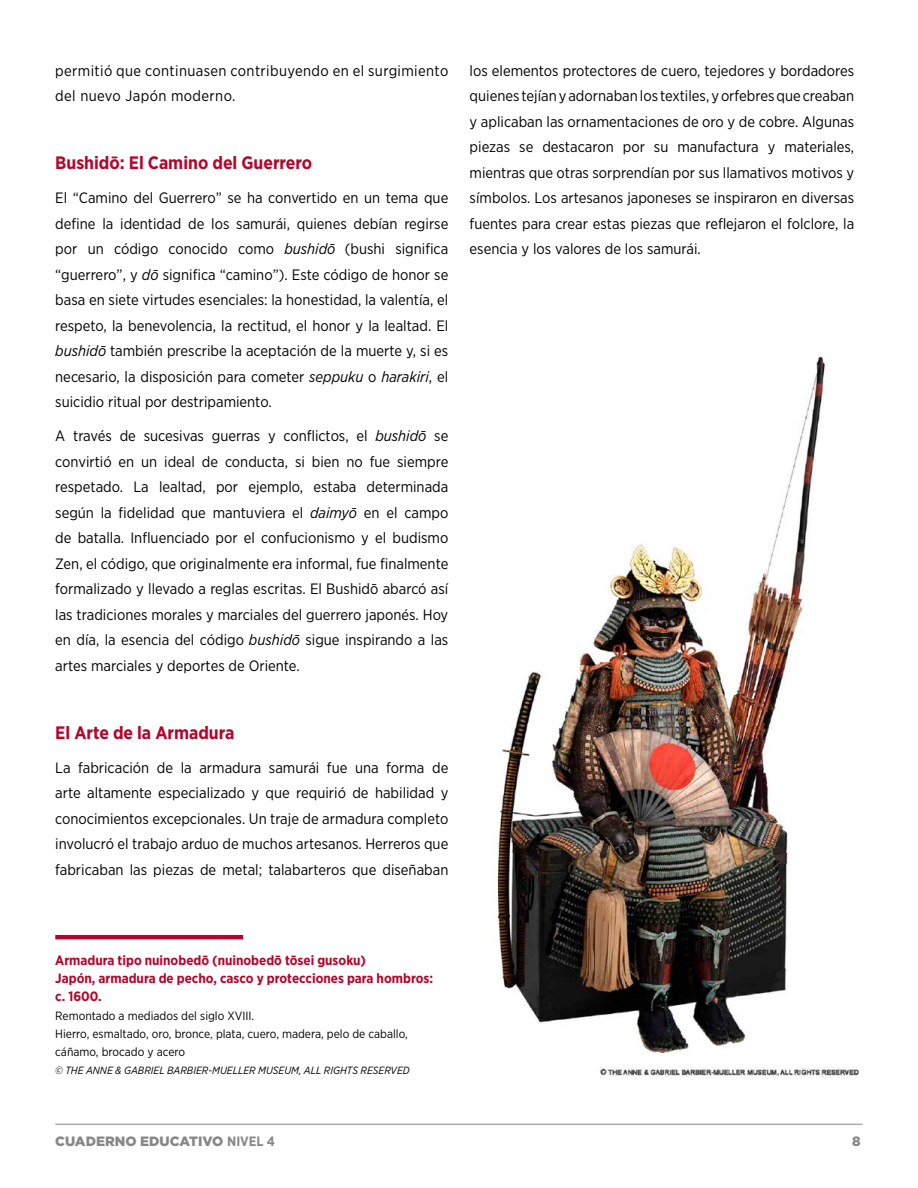
<style>
.page{position:relative;width:918px;height:1188px;background:#fff}
.page>*{position:absolute;margin:0;border:0;box-sizing:border-box;transform-origin:0 0}
.t1{font:700 18px "Gotham Narrow";color:#b6042b}
.t2{font:15px/25.5px "Gotham Narrow";color:#000;text-align:justify}
.t3{font:15px/25.5px "Gotham Narrow";letter-spacing:.025em;color:#000}
.t4{font:700 13.5px/18.3px "Gotham Narrow";color:#b6042b}
.t5{font:900 13.5px "Gotham";color:#868786}
.t6{font:12px/18.3px "Gotham Narrow";color:#000}
.t7{font:italic 10.5px "Gotham Narrow";color:#000}
.s1{font-style:italic}
.s2{font-family:"Gotham Narrow";font-weight:700}
</style>
<div class="page">
<hr style="left:55px;top:1124px;width:808px;height:1px;background:#868786">
<hr style="left:55px;top:935px;width:188px;height:4px;background:#b6042b">
<img style="left:496px;top:355px;width:364px;height:723px">
<p class="t3" style="left:55px;top:57px;width:395px">permitió que continuasen contribuyendo en el surgimiento del nuevo Japón moderno.</p>
<p class="t1" style="left:55px;top:151px;width:258px">Bushidō: El Camino del Guerrero</p>
<p class="t2" style="left:55px;top:185px;width:395px">El “Camino del Guerrero” se ha convertido en un tema que define la identidad de los samurái, quienes debían regirse por un código conocido como <span class="s1">bushidō</span> (bushi significa “guerrero”, y <span class="s1">dō</span> significa “camino”). Este código de honor se basa en siete virtudes esenciales: la honestidad, la valentía, el respeto, la benevolencia, la rectitud, el honor y la lealtad. El <span class="s1">bushidō</span> también prescribe la aceptación de la muerte y, si es necesario, la disposición para cometer <span class="s1">seppuku</span> o <span class="s1">harakiri</span>, el suicidio ritual por destripamiento.</p>
<p class="t2" style="left:55px;top:423px;width:395px">A través de sucesivas guerras y conflictos, el <span class="s1">bushidō</span> se convirtió en un ideal de conducta, si bien no fue siempre respetado. La lealtad, por ejemplo, estaba determinada según la fidelidad que mantuviera el <span class="s1">daimyō</span> en el campo de batalla. Influenciado por el confucionismo y el budismo Zen, el código, que originalmente era informal, fue finalmente formalizado y llevado a reglas escritas. El Bushidō abarcó así las tradiciones morales y marciales del guerrero japonés. Hoy en día, la esencia del código <span class="s1">bushidō</span> sigue inspirando a las artes marciales y deportes de Oriente.</p>
<p class="t1" style="left:55px;top:721px;width:181px">El Arte de la Armadura</p>
<p class="t2" style="left:55px;top:754px;width:395px">La fabricación de la armadura samurái fue una forma de arte altamente especializado y que requirió de habilidad y conocimientos excepcionales. Un traje de armadura completo involucró el trabajo arduo de muchos artesanos. Herreros que fabricaban las piezas de metal; talabarteros que diseñaban</p>
<p class="t2" style="left:470px;top:57px;width:386px">los elementos protectores de cuero, tejedores y bordadores quienes tejían y adornaban los textiles, y orfebres que creaban y aplicaban las ornamentaciones de oro y de cobre. Algunas piezas se destacaron por su manufactura y materiales, mientras que otras sorprendían por sus llamativos motivos y símbolos. Los artesanos japoneses se inspiraron en diversas fuentes para crear estas piezas que reflejaron el folclore, la esencia y los valores de los samurái.</p>
<p class="t4" style="left:55px;top:951px;width:379px">Armadura tipo nuinobedō (nuinobedō tōsei gusoku)<br>Japón, armadura de pecho, casco y protecciones para hombros: c. 1600.</p>
<p class="t6" style="left:55px;top:1006px;width:354px">Remontado a mediados del siglo XVIII.<br>Hierro, esmaltado, oro, bronce, plata, cuero, madera, pelo de caballo, cáñamo, brocado y acero</p>
<p class="t7" style="left:55px;top:1064px;width:356px">© THE ANNE &amp; GABRIEL BARBIER-MUELLER MUSEUM, ALL RIGHTS RESERVED</p>
<p class="t5" style="left:55px;top:1133px;width:221px">CUADERNO EDUCATIVO <span class="s2">NIVEL 4</span></p>
<p class="t5" style="left:852px;top:1133px;width:10px">8</p>
</div>
